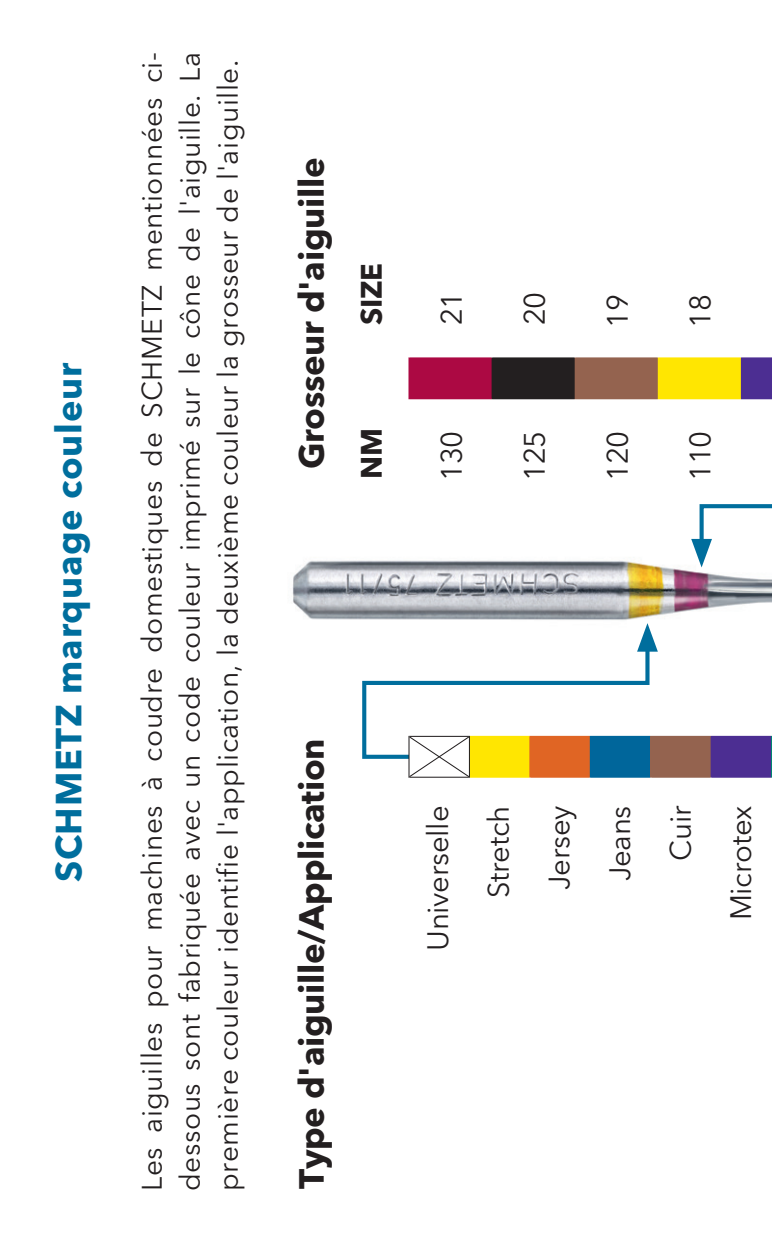
<style>
.page{position:relative;width:772px;height:1248px;background:#fff}
.page>*{position:absolute;margin:0;border:0;box-sizing:border-box;transform-origin:0 0}
.t1{font:700 36px "Avenir Next W1 G";letter-spacing:.02em;color:#006e9d}
.t2{font:700 34.4px "Avenir Next W1 G";letter-spacing:-.01em;color:#231f20}
.t3{font:29.2px/60.4px "Avenir Next W1 G";letter-spacing:-.01em;color:#231f20;text-align:right}
.t4{font:700 29.2px "Avenir Next W1 G";letter-spacing:-.01em;color:#231f20}
.t5{font:28px/38px "Avenir Next W1 G";letter-spacing:.02em;color:#231f20;text-align:justify}
</style>
<div class="page">
<img style="left:292px;top:560px;width:479px;height:60px">
<svg style="left:690px;top:399px;width:81px;height:168px"></svg>
<div style="left:408px;top:358px;width:83px;height:41px;background:#ac0943"></div>
<div style="left:491px;top:358px;width:83px;height:41px;background:#231f20"></div>
<div style="left:574px;top:358px;width:83px;height:41px;background:#94634f"></div>
<div style="left:657px;top:358px;width:83px;height:41px;background:#ffe601"></div>
<div style="left:740px;top:358px;width:31px;height:41px;background:#4c2e92"></div>
<hr style="left:491px;top:357px;width:1px;height:42px;background:#231f20">
<hr style="left:492px;top:357px;width:82px;height:1px;background:#231f20">
<hr style="left:740px;top:357px;width:1px;height:42px;background:#4c2e92">
<hr style="left:741px;top:357px;width:30px;height:1px;background:#4c2e92">
<hr style="left:574px;top:357px;width:1px;height:42px;background:#94634f">
<hr style="left:575px;top:357px;width:82px;height:1px;background:#94634f">
<hr style="left:408px;top:357px;width:1px;height:42px;background:#ac0943">
<hr style="left:409px;top:357px;width:82px;height:1px;background:#ac0943">
<hr style="left:657px;top:357px;width:1px;height:42px;background:#ffe601">
<hr style="left:658px;top:357px;width:82px;height:1px;background:#ffe601">
<div style="left:650px;top:736px;width:60px;height:41px;background:#94634f"></div>
<div style="left:710px;top:736px;width:61px;height:41px;background:#4c2e92"></div>
<hr style="left:771px;top:736px;width:1px;height:41px;background:#008572">
<hr style="left:408px;top:735px;width:1px;height:42px;background:#231f20">
<hr style="left:409px;top:776px;width:59px;height:1px;background:#231f20">
<hr style="left:468px;top:735px;width:2px;height:42px;background:#231f20">
<hr style="left:770px;top:735px;width:1px;height:42px;background:#008572">
<hr style="left:530px;top:776px;width:59px;height:1px;background:#e06524">
<hr style="left:529px;top:735px;width:1px;height:42px;background:#e06524">
<hr style="left:590px;top:776px;width:59px;height:1px;background:#00669b">
<hr style="left:589px;top:735px;width:1px;height:42px;background:#00669b">
<hr style="left:710px;top:735px;width:1px;height:42px;background:#4c2e92">
<hr style="left:711px;top:735px;width:59px;height:2px;background:#4c2e92">
<hr style="left:649px;top:735px;width:2px;height:42px;background:#94634f">
<hr style="left:650px;top:735px;width:60px;height:2px;background:#94634f">
<hr style="left:469px;top:776px;width:60px;height:1px;background:#ffe601">
<svg style="left:362px;top:623px;width:295px;height:153px"></svg>
<p class="t1" style="left:40px;top:882px;width:521px;rotate:-90deg">SCHMETZ marquage couleur</p>
<p class="t5" style="left:133px;top:1190px;width:1140px;rotate:-90deg">Les aiguilles pour machines à coudre domestiques de SCHMETZ mentionnées ci&shy;dessous sont fabriquée avec un code couleur imprimé sur le cône de l'aiguille. La première couleur identifie l'application, la deuxième couleur la grosseur de l'aiguille.</p>
<p class="t2" style="left:290px;top:469px;width:313px;rotate:-90deg">Grosseur d'aiguille</p>
<p class="t4" style="left:348px;top:325px;width:64px;rotate:-90deg">SIZE</p>
<p class="t4" style="left:348px;top:478px;width:52px;rotate:-90deg">NM</p>
<p class="t3" style="left:418px;top:325px;width:35px;rotate:-90deg">21</p>
<p class="t3" style="left:418px;top:481px;width:52px;rotate:-90deg">130</p>
<p class="t3" style="left:501px;top:325px;width:35px;rotate:-90deg">20</p>
<p class="t3" style="left:501px;top:481px;width:52px;rotate:-90deg">125</p>
<p class="t3" style="left:584px;top:328px;width:35px;rotate:-90deg">19</p>
<p class="t3" style="left:584px;top:481px;width:52px;rotate:-90deg">120</p>
<p class="t3" style="left:667px;top:328px;width:35px;rotate:-90deg">18</p>
<p class="t3" style="left:667px;top:481px;width:52px;rotate:-90deg">110</p>
<p class="t2" style="left:290px;top:1188px;width:452px;rotate:-90deg">Type d'aiguille/Application</p>
<p class="t3" style="left:407px;top:950px;width:147px;rotate:-90deg">Universelle<br>Stretch<br>Jersey<br>Jeans<br>Cuir<br>Microtex</p>
</div>
